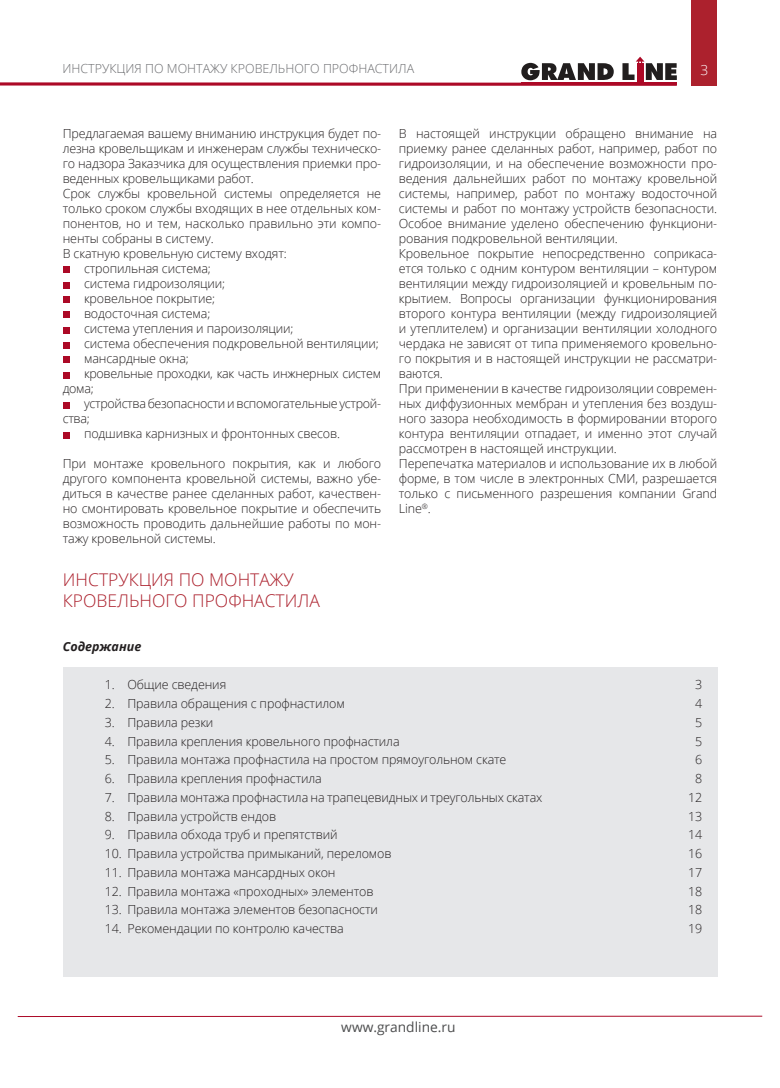
<style>
.page{position:relative;width:780px;height:1088px;background:#fff}
.page>*{position:absolute;margin:0;border:0;box-sizing:border-box;transform-origin:0 0}
.Заголовок_раздела{font:300 17.5px "Open Sans";color:#ac212d}
.t1{font:13.75px "Open Sans";color:#4b4c4d}
.t2{font:300 13.75px "Open Sans";color:#fff}
.t3{font:300 12.5px/15px "Open Sans";letter-spacing:-.01em;color:#231f20;text-align:justify}
.t4{font:300 12.5px "Open Sans";color:#6c6d70}
.t5{font:italic 700 12.5px "Open Sans";color:#231f20}
</style>
<div class="page">
<div style="left:691px;top:0;width:26px;height:85px;background:#ac212d"></div>
<svg style="left:0;top:57px;width:677px;height:29px"></svg>
<hr style="left:18px;top:1016px;width:744px;height:1px;background:#ac0926">
<div style="left:63px;top:667px;width:654px;height:309px;background:#e6e7e9"></div>
<div style="left:63px;top:266px;width:7px;height:7px;background:#ac0926"></div>
<div style="left:63px;top:282px;width:7px;height:7px;background:#ac0926"></div>
<div style="left:63px;top:296px;width:7px;height:7px;background:#ac0926"></div>
<div style="left:63px;top:311px;width:7px;height:7px;background:#ac0926"></div>
<div style="left:63px;top:327px;width:7px;height:7px;background:#ac0926"></div>
<div style="left:63px;top:342px;width:7px;height:6px;background:#ac0926"></div>
<div style="left:63px;top:356px;width:7px;height:7px;background:#ac0926"></div>
<div style="left:63px;top:372px;width:7px;height:6px;background:#ac0926"></div>
<div style="left:63px;top:402px;width:7px;height:7px;background:#ac0926"></div>
<div style="left:63px;top:432px;width:7px;height:6px;background:#ac0926"></div>
<p class="t4" style="left:62px;top:60px;width:353px">ИНСТРУКЦИЯ ПО МОНТАЖУ КРОВЕЛЬНОГО ПРОФНАСТИЛА</p>
<p class="t2" style="left:700px;top:61px;width:9px">3</p>
<p class="t3" style="left:63px;top:126px;width:320px">Предлагаемая вашему вниманию инструкция будет по&shy;лезна кровельщикам и инженерам службы техническо&shy;го надзора Заказчика для осуществления приемки про&shy;веденных кровельщиками работ.</p>
<p class="t3" style="left:63px;top:186px;width:320px">Срок службы кровельной системы определяется не только сроком службы входящих в нее отдельных ком&shy;понентов, но и тем, насколько правильно эти компо&shy;ненты собраны в систему.</p>
<p class="t3" style="left:63px;top:246px;width:225px">В скатную кровельную систему входят:</p>
<p class="t3" style="left:84px;top:261px;width:128px">стропильная система;</p>
<p class="t3" style="left:84px;top:276px;width:143px">система гидроизоляции;</p>
<p class="t3" style="left:84px;top:291px;width:133px">кровельное покрытие;</p>
<p class="t3" style="left:84px;top:306px;width:128px">водосточная система;</p>
<p class="t3" style="left:84px;top:321px;width:211px">система утепления и пароизоляции;</p>
<p class="t3" style="left:84px;top:336px;width:296px">система обеспечения подкровельной вентиляции;</p>
<p class="t3" style="left:84px;top:351px;width:106px">мансардные окна;</p>
<p class="t3" style="left:63px;top:366px;width:320px;text-indent:21px">кровельные проходки, как часть инжнерных систем дома;</p>
<p class="t3" style="left:63px;top:396px;width:320px;text-indent:21px">устройства безопасности и вспомогательные устрой&shy;ства;</p>
<p class="t3" style="left:84px;top:426px;width:257px">подшивка карнизных и фронтонных свесов.</p>
<p class="t3" style="left:63px;top:456px;width:320px">При монтаже кровельного покрытия, как и любого другого компонента кровельной системы, важно убе&shy;диться в качестве ранее сделанных работ, качествен&shy;но смонтировать кровельное покрытие и обеспечить возможность проводить дальнейшие работы по мон&shy;тажу кровельной системы.</p>
<p class="Заголовок_раздела" style="left:63px;top:567px;width:232px">ИНСТРУКЦИЯ ПО МОНТАЖУ</p>
<p class="Заголовок_раздела" style="left:63px;top:588px;width:258px">КРОВЕЛЬНОГО ПРОФНАСТИЛА</p>
<p class="t5" style="left:63px;top:638px;width:80px">Содержание</p>
<p class="t3" style="left:399px;top:125px;width:320px">В настоящей инструкции обращено внимание на приемку ранее сделанных работ, например, работ по гидроизоляции, и на обеспечение возможности про&shy;ведения дальнейших работ по монтажу кровельной системы, например, работ по монтажу водосточной системы и работ по монтажу устройств безопасности.<br>Особое внимание уделено обеспечению функциони&shy;рования подкровельной вентиляции.</p>
<p class="t3" style="left:399px;top:245px;width:320px">Кровельное покрытие непосредственно соприкаса&shy;ется только с одним контуром вентиляции – контуром вентиляции между гидроизоляцией и кровельным по&shy;крытием. Вопросы организации функционирования второго контура вентиляции (между гидроизоляцией и утеплителем) и организации вентиляции холодного чердака не зависят от типа применяемого кровельно&shy;го покрытия и в настоящей инструкции не рассматри&shy;ваются.</p>
<p class="t3" style="left:399px;top:380px;width:320px">При применении в качестве гидроизоляции современ&shy;ных диффузионных мембран и утепления без воздуш&shy;ного зазора необходимость в формировании второго контура вентиляции отпадает, и именно этот случай рассмотрен в настоящей инструкции.</p>
<p class="t3" style="left:399px;top:455px;width:320px">Перепечатка материалов и использование их в любой форме, в том числе в электронных СМИ, разрешается только с письменного разрешения компании Grand Line<sup>®</sup>.</p>
<p class="t3" style="left:105px;top:677px;width:123px">1. Общие сведения</p>
<p class="t3" style="left:105px;top:696px;width:241px">2. Правила обращения с профнастилом</p>
<p class="t3" style="left:105px;top:714px;width:110px">3. Правила резки</p>
<p class="t3" style="left:105px;top:733px;width:296px">4. Правила крепления кровельного профнастила</p>
<p class="t3" style="left:105px;top:752px;width:403px">5. Правила монтажа профнастила на простом прямоугольном скате</p>
<p class="t3" style="left:105px;top:771px;width:218px">6. Правила крепления профнастила</p>
<p class="t3" style="left:105px;top:789px;width:439px">7. Правила монтажа профнастила на трапецевидных и треугольных скатах</p>
<p class="t3" style="left:105px;top:808px;width:173px">8. Правила устройств ендов</p>
<p class="t3" style="left:105px;top:827px;width:234px">9. Правила обхода труб и препятствий</p>
<p class="t3" style="left:105px;top:846px;width:288px">10. Правила устройства примыканий, переломов</p>
<p class="t3" style="left:105px;top:864px;width:232px">11. Правила монтажа мансардных окон</p>
<p class="t3" style="left:105px;top:883px;width:270px">12. Правила монтажа «проходных» элементов</p>
<p class="t3" style="left:105px;top:902px;width:274px">13. Правила монтажа элементов безопасности</p>
<p class="t3" style="left:105px;top:921px;width:240px">14. Рекомендации по контролю качества</p>
<p class="t1" style="left:341px;top:1018px;width:116px">www.grandline.ru</p>
<p class="t3" style="left:695px;top:677px;width:9px">3</p>
<p class="t3" style="left:695px;top:696px;width:9px">4</p>
<p class="t3" style="left:695px;top:714px;width:9px">5</p>
<p class="t3" style="left:695px;top:733px;width:9px">5</p>
<p class="t3" style="left:695px;top:752px;width:9px">6</p>
<p class="t3" style="left:695px;top:771px;width:9px">8</p>
<p class="t3" style="left:688px;top:789px;width:16px">12</p>
<p class="t3" style="left:688px;top:808px;width:16px">13</p>
<p class="t3" style="left:688px;top:827px;width:16px">14</p>
<p class="t3" style="left:688px;top:846px;width:16px">16</p>
<p class="t3" style="left:688px;top:864px;width:16px">17</p>
<p class="t3" style="left:688px;top:883px;width:16px">18</p>
<p class="t3" style="left:688px;top:902px;width:16px">18</p>
<p class="t3" style="left:688px;top:921px;width:16px">19</p>
</div>
